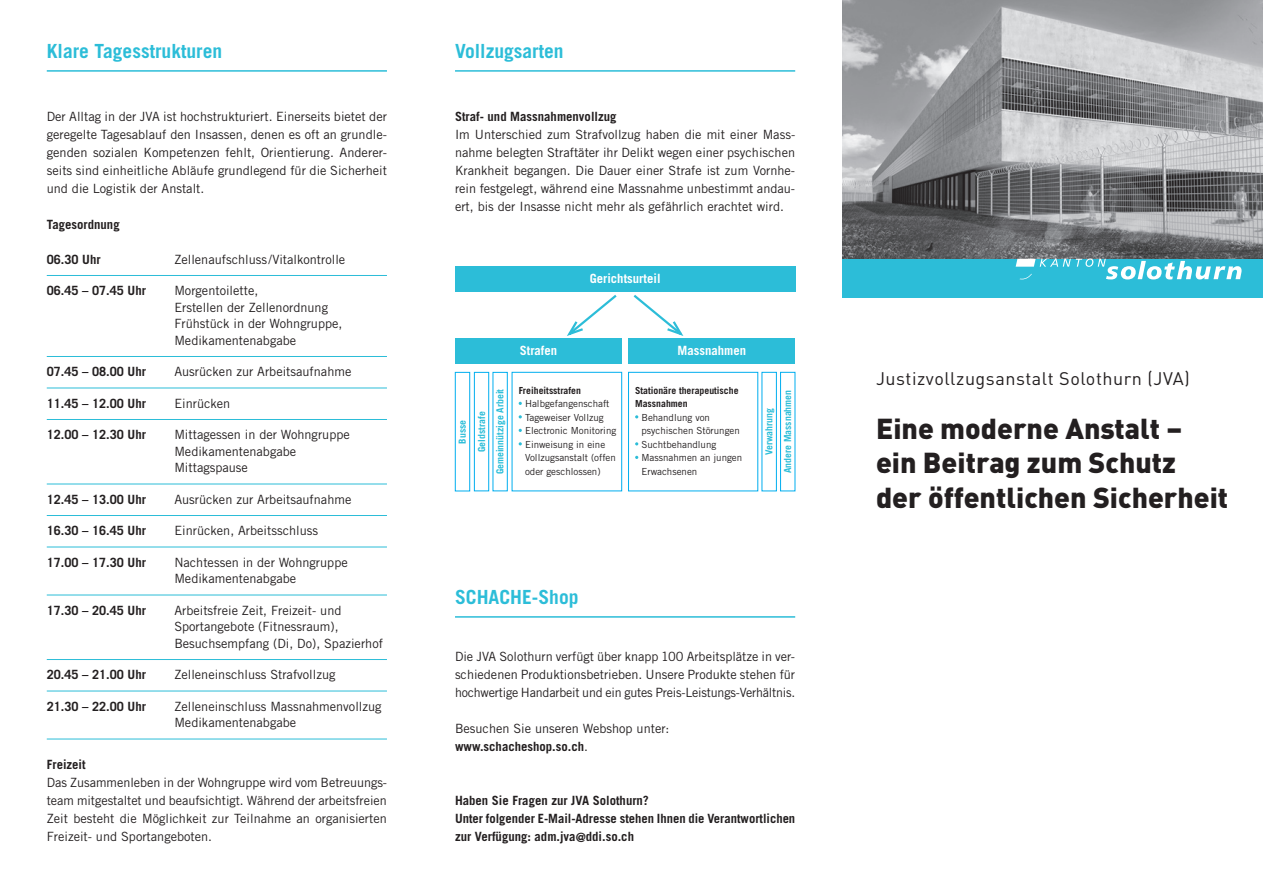
<style>
.page{position:relative;width:1263px;height:893px;background:#fff}
.page>*{position:absolute;margin:0;border:0;box-sizing:border-box;transform-origin:0 0}
.t1{font:900 28.5px/34.5px "DIN";color:#231f20}
.t2{font:700 19.5px "Trade Gothic";color:#2cbdd8}
.t3{font:18px "DIN";letter-spacing:.03em;color:#231f20}
.t4{font:12.75px/18px "Trade Gothic";color:#231f20}
.t5{font:700 12.75px/18px "Trade Gothic";color:#231f20}
.t6{font:700 12.75px "Trade Gothic";color:#fff}
.t7{font:9.75px/13.5px "Trade Gothic";color:#231f20}
.t8{font:700 9.75px/19px "Trade Gothic";color:#2cbdd8;text-align:center}
.t9{font:700 9.75px/13.5px "Trade Gothic";color:#231f20}
.s1{font-weight:700}
</style>
<div class="page">
<img style="left:842px;top:0;width:421px;height:259px">
<div style="left:842px;top:259px;width:421px;height:39px;background:#2cbdd8"></div>
<svg style="left:1016px;top:259px;width:225px;height:20px"></svg>
<hr style="left:47px;top:275px;width:340px;height:1px;background:#2cbdd8">
<hr style="left:47px;top:356px;width:340px;height:1px;background:#2cbdd8">
<hr style="left:47px;top:388px;width:340px;height:1px;background:#2cbdd8">
<hr style="left:47px;top:419px;width:340px;height:1px;background:#2cbdd8">
<hr style="left:47px;top:484px;width:340px;height:1px;background:#2cbdd8">
<hr style="left:47px;top:515px;width:340px;height:1px;background:#2cbdd8">
<hr style="left:47px;top:547px;width:340px;height:1px;background:#2cbdd8">
<hr style="left:47px;top:595px;width:340px;height:1px;background:#2cbdd8">
<hr style="left:47px;top:659px;width:340px;height:1px;background:#2cbdd8">
<hr style="left:47px;top:691px;width:340px;height:1px;background:#2cbdd8">
<hr style="left:47px;top:739px;width:340px;height:1px;background:#2cbdd8">
<hr style="left:47px;top:70px;width:340px;height:2px;background:#2cbdd8">
<hr style="left:455px;top:70px;width:340px;height:2px;background:#2cbdd8">
<hr style="left:455px;top:616px;width:340px;height:2px;background:#2cbdd8">
<div style="left:455px;top:266px;width:340px;height:25px;background:#2cbdd8"></div>
<div style="left:455px;top:338px;width:167px;height:26px;background:#2cbdd8"></div>
<div style="left:628px;top:338px;width:167px;height:26px;background:#2cbdd8"></div>
<div style="left:455px;top:372px;width:15px;height:119px;border:1px solid #00aeef"></div>
<div style="left:474px;top:372px;width:15px;height:119px;border:1px solid #00aeef"></div>
<div style="left:762px;top:372px;width:15px;height:119px;border:1px solid #00aeef"></div>
<div style="left:780px;top:372px;width:15px;height:119px;border:1px solid #00aeef"></div>
<div style="left:512px;top:372px;width:110px;height:119px;border:1px solid #00aeef"></div>
<div style="left:628px;top:372px;width:130px;height:119px;border:1px solid #00aeef"></div>
<svg style="left:567px;top:294px;width:50px;height:42px"></svg>
<svg style="left:633px;top:295px;width:51px;height:41px"></svg>
<h2 class="t2" style="left:47px;top:39px;width:177px">Klare Tagesstrukturen</h2>
<h2 class="t2" style="left:455px;top:39px;width:110px">Vollzugsarten</h2>
<p class="t4" style="left:47px;top:107px;width:342px;text-align:justify">Der Alltag in der JVA ist hochstrukturiert. Einerseits bietet der geregelte Tagesablauf den Insassen, denen es oft an grundle&shy;genden sozialen Kompetenzen fehlt, Orientierung. Anderer&shy;seits sind einheitliche Abläufe grundlegend für die Sicherheit und die Logistik der Anstalt.</p>
<p class="t5" style="left:47px;top:215px;width:74px">Tagesordnung</p>
<p class="t5" style="left:47px;top:250px;width:55px">06.30 Uhr</p>
<p class="t4" style="left:174px;top:250px;width:172px">Zellenaufschluss/Vitalkontrolle</p>
<p class="t5" style="left:47px;top:281px;width:101px">06.45 – 07.45 Uhr</p>
<p class="t4" style="left:174px;top:282px;width:170px;line-height:16.5px">Morgentoilette,<br>Erstellen der Zellenordnung<br>Frühstück in der Wohngruppe,<br>Medikamentenabgabe</p>
<p class="t5" style="left:47px;top:362px;width:101px">07.45 – 08.00 Uhr</p>
<p class="t4" style="left:174px;top:362px;width:179px">Ausrücken zur Arbeitsaufnahme</p>
<p class="t5" style="left:47px;top:394px;width:101px">11.45 – 12.00 Uhr</p>
<p class="t4" style="left:174px;top:394px;width:57px">Einrücken</p>
<p class="t5" style="left:47px;top:425px;width:101px">12.00 – 12.30 Uhr</p>
<p class="t4" style="left:174px;top:426px;width:177px;line-height:16.5px">Mittagessen in der Wohngruppe<br>Medikamentenabgabe<br>Mittagspause</p>
<p class="t5" style="left:47px;top:490px;width:101px">12.45 – 13.00 Uhr</p>
<p class="t4" style="left:174px;top:490px;width:179px">Ausrücken zur Arbeitsaufnahme</p>
<p class="t5" style="left:47px;top:521px;width:101px">16.30 – 16.45 Uhr</p>
<p class="t4" style="left:174px;top:521px;width:145px">Einrücken, Arbeitsschluss</p>
<p class="t5" style="left:47px;top:553px;width:101px">17.00 – 17.30 Uhr</p>
<p class="t4" style="left:174px;top:554px;width:175px;line-height:16.5px">Nachtessen in der Wohngruppe<br>Medikamentenabgabe</p>
<p class="t5" style="left:47px;top:601px;width:101px">17.30 – 20.45 Uhr</p>
<p class="t4" style="left:174px;top:602px;width:210px;line-height:16.5px">Arbeitsfreie Zeit, Freizeit- und<br>Sportangebote (Fitnessraum),<br>Besuchsempfang (Di, Do), Spazierhof</p>
<p class="t5" style="left:47px;top:665px;width:101px">20.45 – 21.00 Uhr</p>
<p class="t4" style="left:174px;top:665px;width:163px">Zelleneinschluss Strafvollzug</p>
<p class="t5" style="left:47px;top:697px;width:101px">21.30 – 22.00 Uhr</p>
<p class="t4" style="left:174px;top:698px;width:209px;line-height:16.5px">Zelleneinschluss Massnahmenvollzug<br>Medikamentenabgabe</p>
<p class="t5" style="left:47px;top:755px;width:40px">Freizeit</p>
<p class="t4" style="left:47px;top:773px;width:342px;text-align:justify">Das Zusammenleben in der Wohngruppe wird vom Betreuungs&shy;team mitgestaltet und beaufsichtigt. Während der arbeitsfreien Zeit besteht die Möglichkeit zur Teilnahme an organisierten Freizeit- und Sportangeboten.</p>
<p class="t5" style="left:455px;top:107px;width:163px">Straf- und Massnahmenvollzug</p>
<p class="t4" style="left:455px;top:125px;width:342px;text-align:justify">Im Unterschied zum Strafvollzug haben die mit einer Mass&shy;nahme belegten Straftäter ihr Delikt wegen einer psychischen Krankheit begangen. Die Dauer einer Strafe ist zum Vornhe&shy;rein festgelegt, während eine Massnahme unbestimmt andau&shy;ert, bis der Insasse nicht mehr als gefährlich erachtet wird.</p>
<p class="t6" style="left:590px;top:271px;width:72px">Gerichtsurteil</p>
<p class="t6" style="left:520px;top:343px;width:39px">Strafen</p>
<p class="t6" style="left:677px;top:343px;width:70px">Massnahmen</p>
<p class="t9" style="left:519px;top:383px;width:64px">Freiheitsstrafen</p>
<p class="t7" style="left:525px;top:397px;width:93px">Halbgefangenschaft<br>Tageweiser Vollzug<br>Electronic Monitoring<br>Einweisung in eine<br>Vollzugsanstalt (offen oder geschlossen)</p>
<p class="t9" style="left:635px;top:383px;width:105px">Stationäre therapeutische<br>Massnahmen</p>
<p class="t7" style="left:641px;top:410px;width:102px">Behandlung von psychischen Störungen<br>Suchtbehandlung<br>Massnahmen an jungen<br>Erwachsenen</p>
<p class="t8" style="left:490px;top:474px;width:87px;rotate:-90deg">Gemeinnützige Arbeit</p>
<p class="t8" style="left:778px;top:473px;width:85px;rotate:-90deg">Andere Massnahmen</p>
<p class="t8" style="left:453px;top:452px;width:42px;rotate:-90deg">Busse<br>Geldstrafe</p>
<p class="t8" style="left:759px;top:455px;width:49px;rotate:-90deg">Verwahrung</p>
<h2 class="t2" style="left:455px;top:585px;width:125px">SCHACHE-Shop</h2>
<p class="t4" style="left:455px;top:647px;width:342px;text-align:justify">Die JVA Solothurn verfügt über knapp 100 Arbeitsplätze in ver&shy;schiedenen Produktionsbetrieben. Unsere Produkte stehen für hochwertige Handarbeit und ein gutes Preis-Leistungs-Verhältnis.</p>
<p class="t4" style="left:455px;top:719px;width:216px">Besuchen Sie unseren Webshop unter: <span class="s1">www.schacheshop.so.ch</span>.</p>
<p class="t5" style="left:455px;top:791px;width:342px">Haben Sie Fragen zur JVA Solothurn?<br>Unter folgender E-Mail-Adresse stehen Ihnen die Verantwortlichen zur Verfügung: adm.jva@ddi.so.ch</p>
<h3 class="t3" style="left:876px;top:367px;width:315px">Justizvollzugsanstalt Solothurn (JVA)</h3>
<h1 class="t1" style="left:876px;top:409px;width:354px">Eine moderne Anstalt – ein Beitrag zum Schutz der öffentlichen Sicherheit</h1>
</div>
